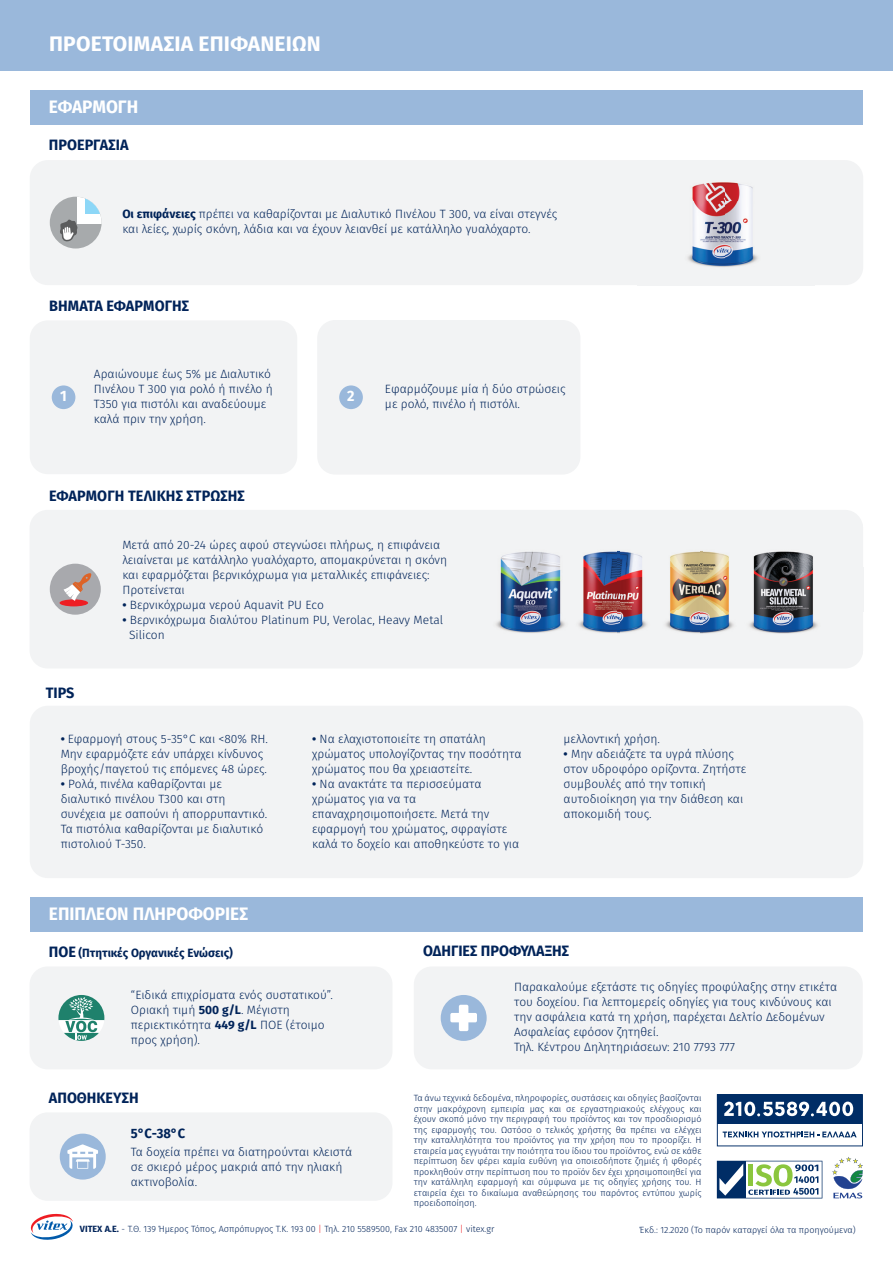
<style>
.page{position:relative;width:893px;height:1263px;background:#fff}
.page>*{position:absolute;margin:0;border:0;box-sizing:border-box;transform-origin:0 0}
.t1{font:700 21px "Fira Sans";letter-spacing:.01em;color:#fff}
.t2{font:700 18px "Fira Sans";color:#fff;scale:.96 1}
.t3{font:700 15px "Fira Sans";color:#002359;scale:.96 1}
.t4{font:700 15px "Fira Sans";color:#fff;scale:.96 1}
.t5{font:700 13.5px "Fira Sans";color:#002359;scale:.96 1}
.t6{font:300 12px/15px "Fira Sans";color:#002359}
.t7{font:700 12px "Fira Sans";color:#002359;scale:.96 1}
.t8{font:300 9px/10.5px "Fira Sans";color:#002359;text-align:justify}
.s1{font-weight:700}
.s2{font-size:15px}
.s3{color:#ee1d23}
</style>
<div class="page">
<div style="left:30px;top:90px;width:833px;height:34px;background:#9ab8db"></div>
<div style="left:30px;top:897px;width:833px;height:34px;background:#9ab8db"></div>
<div style="left:30px;top:966px;width:362px;height:103px;background:#f2f3f4;border-radius:18px"></div>
<div style="left:414px;top:966px;width:449px;height:103px;background:#f2f3f4;border-radius:18px"></div>
<svg style="left:58px;top:995px;width:46px;height:46px"></svg>
<div style="left:30px;top:1112px;width:362px;height:89px;background:#f2f3f4;border-radius:18px"></div>
<svg style="left:832px;top:1157px;width:31px;height:41px"></svg>
<div style="left:30px;top:706px;width:833px;height:172px;background:#f2f3f4;border-radius:18px"></div>
<svg style="left:30px;top:1213px;width:43px;height:27px"></svg>
<div style="left:60px;top:1133px;width:46px;height:46px;background:#9ab8db;border-radius:50%"></div>
<svg style="left:67px;top:1144px;width:31px;height:25px"></svg>
<div style="left:441px;top:995px;width:46px;height:46px;background:#9ab8db;border-radius:50%"></div>
<svg style="left:450px;top:1005px;width:27px;height:26px"></svg>
<div style="left:0;top:0;width:893px;height:70px;background:#9ab8db"></div>
<svg style="left:717px;top:1094px;width:146px;height:52px"></svg>
<svg style="left:717px;top:1161px;width:105px;height:37px"></svg>
<div style="left:30px;top:160px;width:833px;height:125px;background:#f2f3f4;border-radius:18px"></div>
<div style="left:30px;top:320px;width:267px;height:154px;background:#f2f3f4;border-radius:18px"></div>
<div style="left:317px;top:320px;width:263px;height:155px;background:#f2f3f4;border-radius:18px"></div>
<div style="left:52px;top:385px;width:23px;height:24px;background:#9ab8db;border-radius:50%"></div>
<div style="left:339px;top:385px;width:24px;height:24px;background:#9ab8db;border-radius:50%"></div>
<div style="left:30px;top:510px;width:833px;height:158px;background:#f2f3f4;border-radius:18px"></div>
<div style="left:50px;top:197px;width:52px;height:51px;background:#a7aaac;border-radius:26px"></div>
<div style="left:78px;top:197px;width:24px;height:27px;background:#fff"></div>
<svg style="left:85px;top:197px;width:17px;height:17px"></svg>
<svg style="left:60px;top:219px;width:18px;height:23px"></svg>
<div style="left:50px;top:564px;width:51px;height:51px;background:#a8a9ad;border-radius:26px"></div>
<div style="left:60px;top:599px;width:28px;height:7px;background:#ee1d23;border-radius:50%"></div>
<svg style="left:64px;top:573px;width:27px;height:28px"></svg>
<img style="left:863px;top:567px;width:1px;height:45px">
<img style="left:789px;top:551px;width:24px;height:60px">
<img style="left:789px;top:611px;width:29px;height:23px">
<img style="left:500px;top:550px;width:289px;height:17px">
<img style="left:500px;top:567px;width:117px;height:44px">
<img style="left:496px;top:611px;width:34px;height:22px">
<img style="left:619px;top:567px;width:170px;height:67px">
<img style="left:530px;top:611px;width:87px;height:22px">
<img style="left:701px;top:550px;width:1px;height:84px">
<img style="left:617px;top:550px;width:2px;height:84px">
<img style="left:637px;top:182px;width:178px;height:104px">
<h1 class="t1" style="left:49px;top:29px;width:273px">ΠΡΟΕΤΟΙΜΑΣΙΑ ΕΠΙΦΑΝΕΙΩΝ</h1>
<h2 class="t2" style="left:49px;top:94px;width:95px">ΕΦΑΡΜΟΓΗ</h2>
<p class="t3" style="left:49px;top:134px;width:84px">ΠΡΟΕΡΓΑΣΙΑ</p>
<p class="t6" style="left:122px;top:207px;width:437px"><span class="s1">Οι επιφάνειες</span> πρέπει να καθαρίζονται µε ∆ιαλυτικό Πινέλου Τ 300, να είναι στεγνές και λείες, χωρίς σκόνη, λάδια και να έχουν λειανθεί µε κατάλληλο γυαλόχαρτο.</p>
<p class="t3" style="left:49px;top:296px;width:148px">ΒΗΜΑΤΑ ΕΦΑΡΜΟΓΗΣ</p>
<p class="t6" style="left:94px;top:367px;width:180px">Αραιώνουµε έως 5% µε ∆ιαλυτικό<br>Πινέλου Τ 300 για ρολό ή πινέλο ή<br>T350 για πιστόλι και αναδεύουµε καλά πριν την χρήση.</p>
<p class="t4" style="left:60px;top:386px;width:8px">1</p>
<p class="t4" style="left:347px;top:386px;width:9px">2</p>
<p class="t6" style="left:385px;top:382px;width:182px">Εφαρµόζουµε µία ή δύο στρώσεις µε ρολό, πινέλο ή πιστόλι.</p>
<p class="t3" style="left:49px;top:485px;width:206px">ΕΦΑΡΜΟΓΗ ΤΕΛΙΚΗΣ ΣΤΡΩΣΗΣ</p>
<p class="t6" style="left:122px;top:539px;width:326px">Μετά από 20-24 ώρες αφού στεγνώσει πλήρως, η επιφάνεια λειαίνεται µε κατάλληλο γυαλόχαρτο, αποµακρύνεται η σκόνη και εφαρµόζεται βερνικόχρωµα για µεταλλικές επιφάνειες:<br>Προτείνεται</p>
<p class="t6" style="left:122px;top:599px;width:203px"><span class="s1">•</span> Bερνικόχρωµα νερού Aquavit PU Eco</p>
<p class="t6" style="left:129px;top:614px;width:316px;text-indent:-7px"><span class="s1">•</span> Bερνικόχρωµα διαλύτου Platinum PU, Verolac, Heavy Metal<br>Silicon</p>
<p class="t3" style="left:46px;top:682px;width:31px">TIPS</p>
<p class="t6" style="left:61px;top:733px;width:209px"><span class="s1">•</span> Εφαρµογή στους 5-35°C και &lt;80% RH.<br>Mην εφαρµόζετε εάν υπάρχει κίνδυνος βροχής/παγετού τις επόµενες 48 ώρες.</p>
<p class="t6" style="left:61px;top:778px;width:208px"><span class="s1">•</span> Ρολά, πινέλα καθαρίζονται µε διαλυτικό πινέλου Τ300 και στη συνέχεια µε σαπούνι ή απορρυπαντικό.<br>Τα πιστόλια καθαρίζονται µε διαλυτικό πιστολιού Τ-350.</p>
<h2 class="t2" style="left:49px;top:901px;width:209px">ΕΠΙΠΛΕΟΝ ΠΛΗΡΟΦΟΡΙΕΣ</h2>
<p class="t6" style="left:312px;top:733px;width:211px"><span class="s1">•</span> Να ελαχιστοποιείτε τη σπατάλη χρώµατος υπολογίζοντας την ποσότητα χρώµατος που θα χρειαστείτε.</p>
<p class="t6" style="left:312px;top:778px;width:209px"><span class="s1">•</span> Να ανακτάτε τα περισσεύµατα χρώµατος για να τα επαναχρησιµοποιήσετε. Μετά την εφαρµογή του χρώµατος, σφραγίστε καλά το δοχείο και αποθηκεύστε το για</p>
<p class="t6" style="left:564px;top:733px;width:98px">µελλοντική χρήση.</p>
<p class="t6" style="left:564px;top:748px;width:184px"><span class="s1">•</span> Μην αδειάζετε τα υγρά πλύσης στον υδροφόρο ορίζοντα. Ζητήστε συµβουλές από την τοπική αυτοδιοίκηση για την διάθεση και αποκοµιδή τους.</p>
<p class="t7" style="left:49px;top:945px;width:193px"><span class="s2">ΠΟΕ</span> (Πτητικές Οργανικές Ενώσεις)</p>
<p class="t3" style="left:423px;top:940px;width:153px">Ο∆ΗΓΙΕΣ ΠΡΟΦΥΛΑΞΗΣ</p>
<p class="t6" style="left:131px;top:988px;width:204px">“Ειδικά επιχρίσµατα ενός συστατικού”.<br>Οριακή τιµή <span class="s1">500 g/L</span>. Μέγιστη περιεκτικότητα <span class="s1">449 g/L</span> ΠΟΕ (έτοιµο προς χρήση).</p>
<p class="t6" style="left:514px;top:980px;width:325px">Παρακαλούµε εξετάστε τις οδηγίες προφύλαξης στην ετικέτα του δοχείου. Για λεπτοµερείς οδηγίες για τους κινδύνους και την ασφάλεια κατά τη χρήση, παρέχεται ∆ελτίο ∆εδοµένων Ασφαλείας εφόσον ζητηθεί.<br>Τηλ. Κέντρου ∆ηλητηριάσεων: 210 7793 777</p>
<p class="t3" style="left:49px;top:1087px;width:95px">ΑΠΟΘΗΚΕΥΣΗ</p>
<p class="t5" style="left:131px;top:1123px;width:58px">5°C-38°C</p>
<p class="t6" style="left:131px;top:1145px;width:223px">Τα δοχεία πρέπει να διατηρούνται κλειστά σε σκιερό µέρος µακριά από την ηλιακή ακτινοβολία.</p>
<p class="t8" style="left:414px;top:1093px;width:289px">Τα άνω τεχνικά δεδοµένα, πληροφορίες, συστάσεις και οδηγίες βασίζονται στην µακρόχρονη εµπειρία µας και σε εργαστηριακούς ελέγχους και έχουν σκοπό µόνο την περιγραφή του προϊόντος και τον προσδιορισµό της εφαρµογής του. Ωστόσο ο τελικός χρήστης θα πρέπει να ελέγχει την καταλληλότητα του προϊόντος για την χρήση που το προορίζει. Η εταιρεία µας εγγυάται την ποιότητα του ίδιου του προϊόντος, ενώ σε κάθε περίπτωση δεν φέρει καµία ευθύνη για οποιεσδήποτε ζηµιές ή φθορές προκληθούν στην περίπτωση που το προϊόν δεν έχει χρησιµοποιηθεί για την κατάλληλη εφαρµογή και σύµφωνα µε τις οδηγίες χρήσης του. Η εταιρεία έχει το δικαίωµα αναθεώρησης του παρόντος εντύπου χωρίς προειδοποίηση.</p>
<p class="t8" style="left:80px;top:1225px;width:416px"><span class="s1">VITEX A.E.</span> - T.Θ. 139 Ήµερος Τόπος, Ασπρόπυργος Τ.Κ. 193 00 <span class="s3">|</span> Τηλ. 210 5589500, Fax 210 4835007 <span class="s3">|</span> vitex.gr</p>
<p class="t8" style="left:640px;top:1225px;width:217px">Έκδ.: 12.2020 (Το παρόν καταργεί όλα τα προηγούµενα)</p>
</div>
